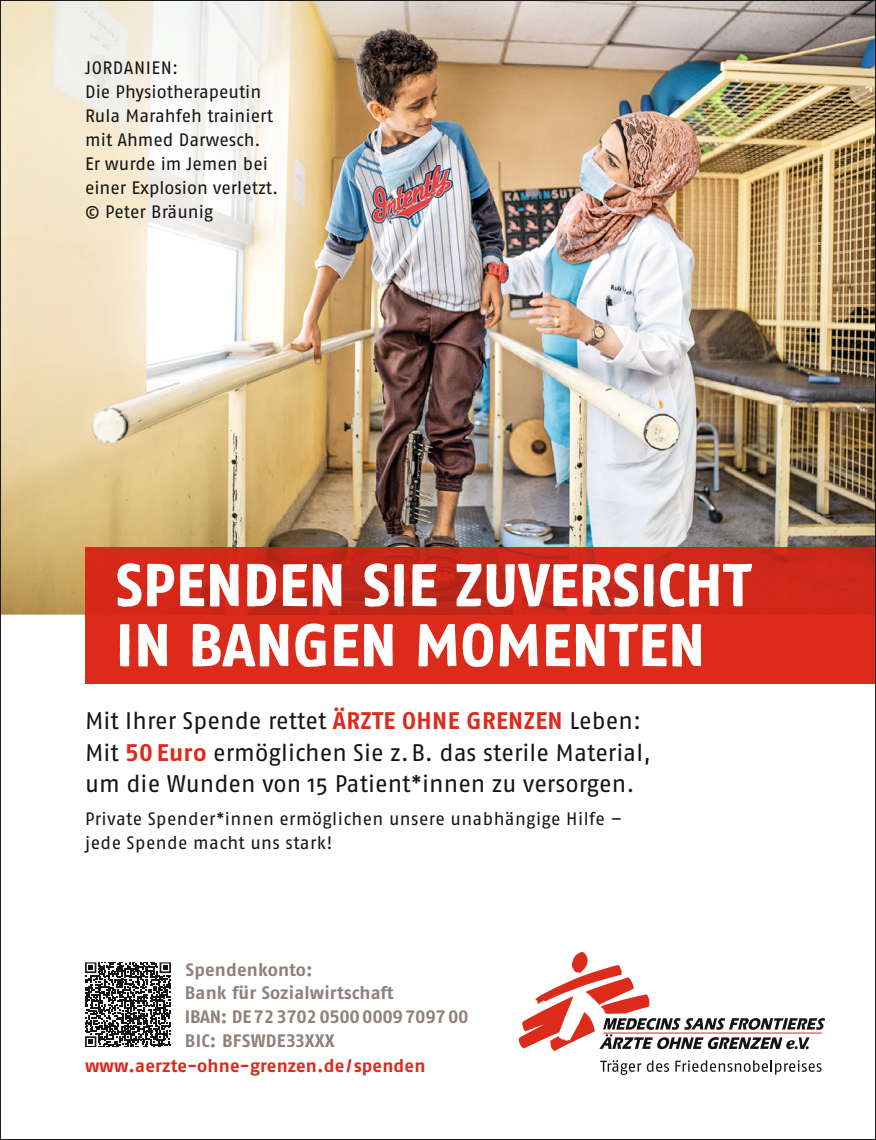
<style>
.page{position:relative;width:876px;height:1140px;background:#fff}
.page>*{position:absolute;margin:0;border:0;box-sizing:border-box;transform-origin:0 0}
.t1{font:60px/60px "Fago Rough Bold Lf";letter-spacing:.01em;color:#fff}
.t2{font:24px/31.5px "Fago OT";color:#131413}
.t3{font:18px/24px "Fago OT";letter-spacing:.005em;color:#131413}
.t4{font:700 18px/23.7px "Fago OT";letter-spacing:.005em;color:#8e8179}
.t5{font:700 18px "Fago OT";letter-spacing:.01em;color:#dc2a1b}
.s1{font-weight:700;color:#dc2a1b}
</style>
<div class="page">
<img style="left:2px;top:2px;width:872px;height:612px">
<svg style="left:519px;top:952px;width:306px;height:99px"></svg>
<svg style="left:600px;top:1060px;width:41px;height:14px"></svg>
<svg style="left:647px;top:1060px;width:22px;height:11px"></svg>
<svg style="left:675px;top:1060px;width:146px;height:14px"></svg>
<div style="left:85px;top:614px;width:791px;height:69px;background:#dc2a1b"></div>
<img style="left:85px;top:547px;width:789px;height:67px">
<svg style="left:85px;top:962px;width:86px;height:85px"></svg>
<p class="t3" style="left:85px;top:56px;width:195px">JORDANIEN:<br>Die Physio therapeutin<br>Rula Marahfeh trainiert mit Ahmed Darwesch.<br>Er wurde im Jemen bei einer Explosion verletzt. © Peter Bräunig</p>
<h1 class="t1" style="left:117px;top:555px;width:637px">SPENDEN SIE ZUVERSICHT<br>IN BANGEN MOMENTEN</h1>
<h2 class="t2" style="left:85px;top:705px;width:567px">Mit Ihrer Spende rettet <span class="s1">ÄRZTE OHNE GRENZEN</span> Leben:<br>Mit <span class="s1">50 Euro</span> ermöglichen Sie z. B. das sterile Material, um die Wunden von 15 Patient*innen zu versorgen.</h2>
<p class="t3" style="left:85px;top:806px;width:539px">Private Spender*innen ermöglichen unsere unabhängige Hilfe – jede Spende macht uns stark!</p>
<p class="t4" style="left:185px;top:957px;width:285px">Spendenkonto:<br>Bank für Sozialwirtschaft<br>IBAN: DE72370205000009709700<br>BIC: BFSWDE33XXX</p>
<p class="t5" style="left:85px;top:1055px;width:342px">www.aerzte-ohne-grenzen.de / spenden</p>
</div>
